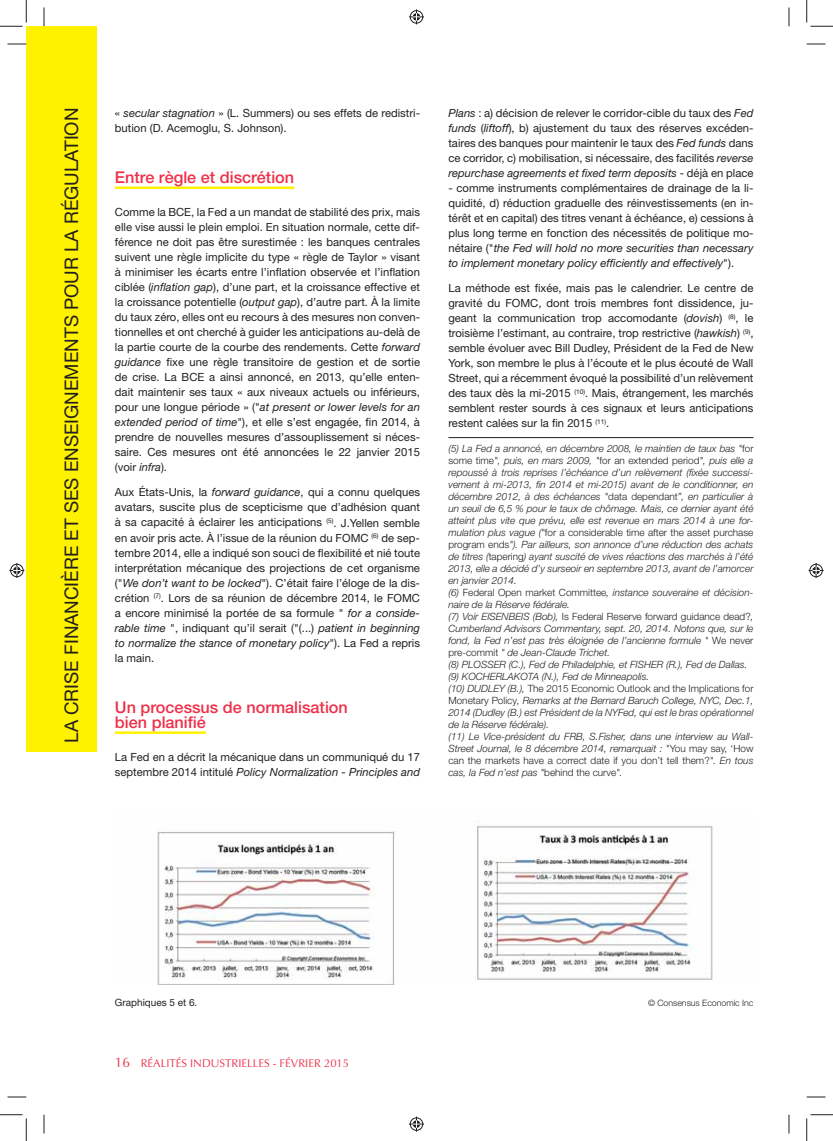
<style>
.page{position:relative;width:833px;height:1141px;background:#fff}
.page>*{position:absolute;margin:0;border:0;box-sizing:border-box;transform-origin:0 0}
.t1{font:18.75px "Helvetica Neue";color:#231f20}
.t2{font:500 16.25px/15px "Helvetica Neue";color:#ee3049}
.t3{font:11.25px/15px "Helvetica Neue";color:#231f20;text-align:justify}
.t4{font:11.25px "Optima";color:#ee3049}
.t5{font:italic 300 10px/12px "Helvetica Neue";color:#231f20}
.t6{font:10px "Helvetica Neue";color:#231f20}
.t7{font:300 8.75px "Helvetica Neue";color:#231f20}
.s1{font-style:italic}
.s2{font-style:normal}
.s3{font-size:13.75px}
</style>
<div class="page">
<hr style="left:115px;top:186px;width:179px;height:3px;background:#fff200">
<hr style="left:115px;top:731px;width:91px;height:2px;background:#fff200">
<img style="left:157px;top:825px;width:556px;height:159px">
<hr style="left:448px;top:437px;width:305px;height:1px;background:#231f20">
<div style="left:26px;top:26px;width:71px;height:725px;background:#fff200"></div>
<svg style="left:8px;top:43px;width:18px;height:2px"></svg>
<svg style="left:806px;top:43px;width:19px;height:2px"></svg>
<svg style="left:8px;top:1096px;width:18px;height:1px"></svg>
<svg style="left:806px;top:1096px;width:19px;height:1px"></svg>
<svg style="left:43px;top:8px;width:2px;height:18px"></svg>
<svg style="left:43px;top:1114px;width:2px;height:19px"></svg>
<svg style="left:788px;top:8px;width:1px;height:18px"></svg>
<svg style="left:788px;top:1114px;width:1px;height:19px"></svg>
<svg style="left:0;top:0;width:27px;height:27px"></svg>
<svg style="left:0;top:1114px;width:27px;height:26px"></svg>
<svg style="left:806px;top:0;width:26px;height:27px"></svg>
<svg style="left:806px;top:1114px;width:26px;height:26px"></svg>
<svg style="left:409px;top:9px;width:15px;height:15px"></svg>
<svg style="left:409px;top:1116px;width:15px;height:15px"></svg>
<svg style="left:9px;top:563px;width:15px;height:15px"></svg>
<svg style="left:808px;top:563px;width:15px;height:15px"></svg>
<h1 class="t1" style="left:65px;top:742px;width:636px;rotate:-90deg">LA CRISE FINANCIÈRE ET SES ENSEIGNEMENTS POUR LA RÉGULATION</h1>
<p class="t3" style="left:115px;top:106px;width:306px">« <span class="s1">secular stagnation</span> » (L. Summers) ou ses effets de redistri&shy;bution (D. Acemoglu, S. Johnson).</p>
<h2 class="t2" style="left:115px;top:171px;width:181px">Entre règle et discrétion</h2>
<p class="t3" style="left:115px;top:205px;width:306px">Comme la BCE, la Fed a un mandat de stabilité des prix, mais elle vise aussi le plein emploi. En situation normale, cette dif&shy;férence ne doit pas être surestimée : les banques centrales suivent une règle implicite du type « règle de Taylor » visant à minimiser les écarts entre l’inflation observée et l’inflation ciblée (<span class="s1">inflation gap</span>), d’une part, et la croissance effective et la croissance potentielle (<span class="s1">output gap</span>), d’autre part. À la limite du taux zéro, elles ont eu recours à des mesures non conven&shy;tionnelles et ont cherché à guider les anticipations au-delà de la partie courte de la courbe des rendements. Cette <span class="s1">forward guidance</span> fixe une règle transitoire de gestion et de sortie de crise. La BCE a ainsi annoncé, en 2013, qu’elle enten&shy;dait maintenir ses taux « aux niveaux actuels ou inférieurs, pour une longue période » ("<span class="s1">at present or lower levels for an extended period of time</span>"), et elle s’est engagée, fin 2014, à prendre de nouvelles mesures d’assouplissement si néces&shy;saire. Ces mesures ont été annoncées le 22 janvier 2015 (voir <span class="s1">infra</span>).</p>
<p class="t3" style="left:115px;top:486px;width:306px">Aux États-Unis, la <span class="s1">forward guidance</span>, qui a connu quelques avatars, suscite plus de scepticisme que d’adhésion quant à sa capacité à éclairer les anticipations <sup>(5)</sup>. J.Yellen semble en avoir pris acte. À l’issue de la réunion du FOMC <sup>(6)</sup> de sep&shy;tembre 2014, elle a indiqué son souci de flexibilité et nié toute interprétation mécanique des projections de cet organisme ("<span class="s1">We don’t want to be locked</span>"). C’était faire l’éloge de la dis&shy;crétion <sup>(7)</sup>. Lors de sa réunion de décembre 2014, le FOMC a encore minimisé la portée de sa formule " <span class="s1">for a conside&shy;rable time</span> ", indiquant qu’il serait ("(...) <span class="s1">patient in beginning to normalize the stance of monetary policy</span>"). La Fed a repris la main.</p>
<h2 class="t2" style="left:115px;top:701px;width:234px">Un processus de normalisation bien planifié</h2>
<p class="t3" style="left:115px;top:750px;width:306px">La Fed en a décrit la mécanique dans un communiqué du 17 septembre 2014 intitulé <span class="s1">Policy Normalization - Principles and</span></p>
<p class="t3" style="left:448px;top:106px;width:306px"><span class="s1">Plans</span> : a) décision de relever le corridor-cible du taux des <span class="s1">Fed funds</span> (<span class="s1">liftoff</span>), b) ajustement du taux des réserves excéden&shy;taires des banques pour maintenir le taux des <span class="s1">Fed funds</span> dans ce corridor, c) mobilisation, si nécessaire, des facilités <span class="s1">reverse repurchase agreements et fixed term deposits</span> - déjà en place</p>
<p class="t3" style="left:448px;top:181px;width:306px">- comme instruments complémentaires de drainage de la li&shy;quidité, d) réduction graduelle des réinvestissements (en in&shy;térêt et en capital) des titres venant à échéance, e) cessions à plus long terme en fonction des nécessités de politique mo&shy;nétaire ("<span class="s1">the Fed will hold no more securities than necessary to implement monetary policy efficiently and effectively</span>").</p>
<p class="t3" style="left:448px;top:282px;width:306px">La méthode est fixée, mais pas le calendrier. Le centre de gravité du FOMC, dont trois membres font dissidence, ju&shy;geant la communication trop accomodante (<span class="s1">dovish</span>) <sup>(8)</sup>, le troisième l’estimant, au contraire, trop restrictive (<span class="s1">hawkish</span>) <sup>(9)</sup>, semble évoluer avec Bill Dudley, Président de la Fed de New York, son membre le plus à l’écoute et le plus écouté de Wall Street, qui a récemment évoqué la possibilité d’un relèvement des taux dès la mi-2015 <sup>(10)</sup>. Mais, étrangement, les marchés semblent rester sourds à ces signaux et leurs anticipations restent calées sur la fin 2015 <sup>(11)</sup>.</p>
<p class="t5" style="left:448px;top:443px;width:306px">(5) La Fed a annoncé, en décembre 2008, le maintien de taux bas "<span class="s2">for some time</span>", puis, en mars 2009, "<span class="s2">for an extended period</span>", puis elle a repoussé à trois reprises l’échéance d’un relèvement (fixée successi&shy;vement à mi-2013, fin 2014 et mi-2015) avant de le conditionner, en décembre 2012, à des échéances "<span class="s2">data dependant</span>”, en particulier à un seuil de 6,5 % pour le taux de chômage. Mais, ce dernier ayant été atteint plus vite que prévu, elle est revenue en mars 2014 à une for&shy;mulation plus vague ("<span class="s2">for a considerable time after the asset purchase program ends</span>"). Par ailleurs, son annonce d’une réduction des achats de titres (<span class="s2">tapering</span>) ayant suscité de vives réactions des marchés à l’été 2013, elle a décidé d’y surseoir en septembre 2013, avant de l’amorcer en janvier 2014.<br>(6) <span class="s2">Federal Open market Committee</span>, instance souveraine et décision&shy;naire de la Réserve fédérale.<br>(7) Voir EISENBEIS (Bob), <span class="s2">Is Federal Reserve forward guidance dead?</span>, Cumberland Advisors Commentary, sept. 20, 2014. Notons que, sur le fond, la Fed n’est pas très éloignée de l’ancienne formule " <span class="s2">We never pre-commit</span> " de Jean-Claude Trichet.<br>(8) PLOSSER (C.), Fed de Philadelphie, et FISHER (R.), Fed de Dallas. (9) KOCHERLAKOTA (N.), Fed de Minneapolis.<br>(10) DUDLEY (B.), <span class="s2">The 2015 Economic Outlook and the Implications for Monetary Policy</span>, Remarks at the Bernard Baruch College, NYC, Dec.1, 2014 (Dudley (B.) est Président de la NYFed, qui est le bras opérationnel de la Réserve fédérale).<br>(11) Le Vice-président du FRB, S.Fisher, dans une interview au Wall-Street Journal, le 8 décembre 2014, remarquait : "<span class="s2">You may say, ‘How can the markets have a correct date if you don’t tell them?</span>". En tous cas, la Fed n’est pas "<span class="s2">behind the curve</span>".</p>
<p class="t6" style="left:115px;top:999px;width:84px">Graphiques 5 et 6.</p>
<p class="t7" style="left:647px;top:1000px;width:107px">© Consensus Economic Inc</p>
<p class="t4" style="left:115px;top:1056px;width:235px"><span class="s3">16</span> RÉALITÉS INDUSTRIELLES - FÉVRIER 2015</p>
</div>
